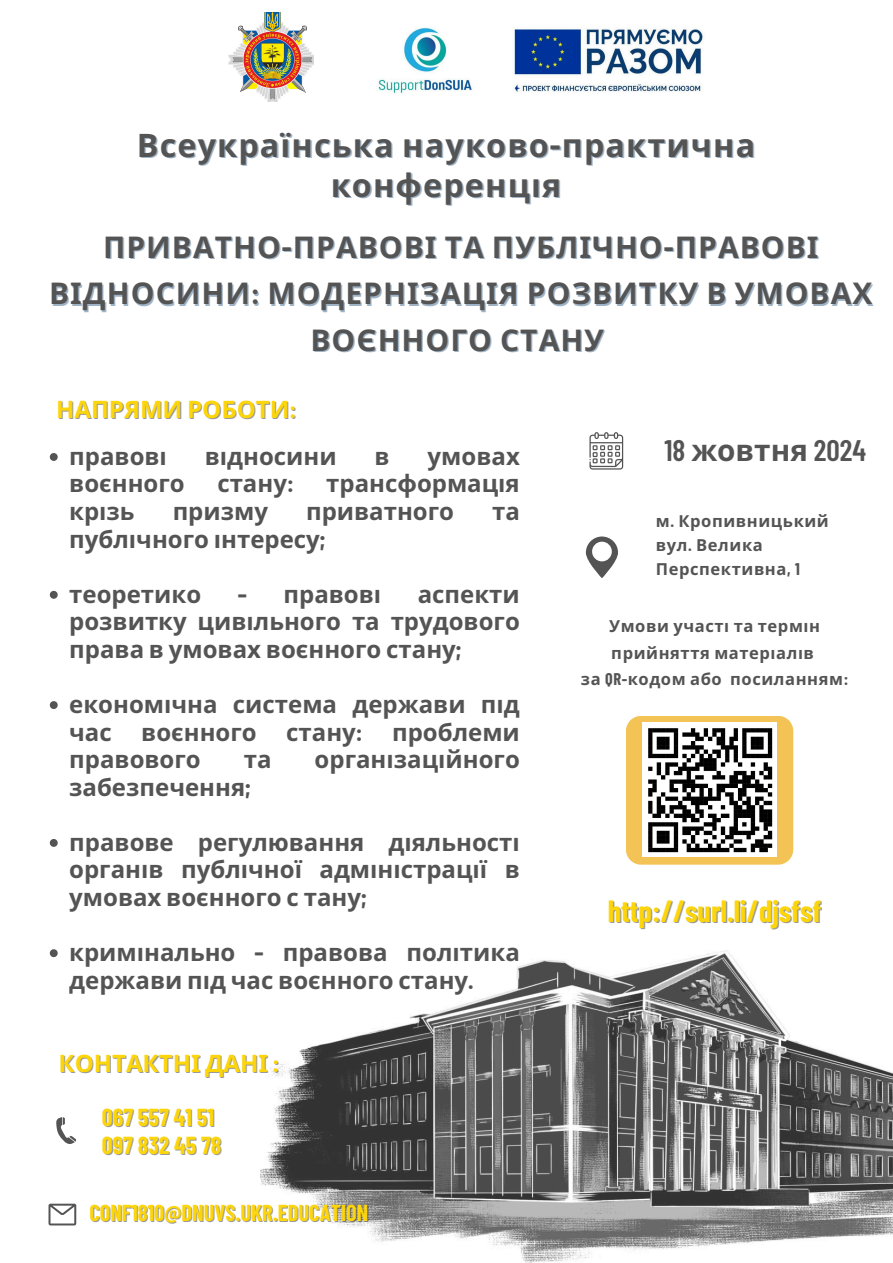
<style>
.page{position:relative;width:893px;height:1263px;background:#fff}
.page>*{position:absolute;margin:0;border:0;box-sizing:border-box;transform-origin:0 0}
.t1{font:700 32.33px/39.9px "Noto Sans";letter-spacing:.035em;color:#545454;text-align:center}
.t2{font:700 30px "Barlow Condensed";color:#fdd50b}
.t3{font:700 29.92px/46.7px "Noto Sans";letter-spacing:.035em;color:#545454;text-align:center}
.t4{font:600 29.7px "Barlow Condensed";color:#545454}
.t5{font:700 24px/27.6px "Noto Sans";color:#545454;text-align:justify}
.t6{font:700 24px "Noto Sans";color:#fdd50b}
.t7{font:700 24px "Barlow Condensed";color:#fdd50b}
.t8{font:700 22.5px "Barlow Condensed";color:#fdd50b}
.t9{font:700 16.5px/26.4px "Noto Sans";letter-spacing:.035em;color:#545454}
.s1{font-family:"Barlow Condensed"}
.s2{color:rgb(15 67 117/.4)}
.s3{font-family:"Noto Sans";font-weight:700}
</style>
<div class="page">
<img style="left:229px;top:12px;width:84px;height:90px">
<svg style="left:589px;top:432px;width:34px;height:38px"></svg>
<svg style="left:586px;top:536px;width:32px;height:42px"></svg>
<svg style="left:56px;top:1117px;width:20px;height:27px"></svg>
<img style="left:260px;top:951px;width:633px;height:312px">
<svg style="left:626px;top:716px;width:167px;height:149px;background:#f3c762"></svg>
<svg style="left:48px;top:1204px;width:28px;height:21px"></svg>
<img style="left:642px;top:722px;width:134px;height:134px">
<img style="left:378px;top:27px;width:326px;height:67px">
<svg style="left:50px;top:453px;width:8px;height:8px"></svg>
<svg style="left:50px;top:591px;width:8px;height:8px"></svg>
<svg style="left:50px;top:701px;width:8px;height:8px"></svg>
<svg style="left:50px;top:839px;width:8px;height:8px"></svg>
<svg style="left:50px;top:949px;width:8px;height:8px"></svg>
<h1 class="t1" style="left:137px;top:124px;width:620px">Всеукраїнська науково<span class="s1">-</span>практична конференц<span class="s2">і</span>я</h1>
<p class="t3" style="left:49px;top:223px;width:825px">ПРИВАТНО<span class="s1">-</span>ПРАВОВІ ТА ПУБЛІЧНО<span class="s1">-</span>ПРАВОВІ<br>ВІДНОСИНИ<span class="s1">:</span> МОДЕРНІЗАЦІЯ РОЗВИТКУ В УМОВАХ<br>ВОЄННОГО СТАНУ</p>
<p class="t6" style="left:56px;top:392px;width:241px">НАПРЯМИ РОБОТИ<span class="s1">:</span></p>
<h2 class="t5" style="left:69px;top:442px;width:95px">правові</h2>
<h2 class="t5" style="left:205px;top:442px;width:133px">відносини</h2>
<h2 class="t5" style="left:375px;top:442px;width:17px">в</h2>
<h2 class="t5" style="left:427px;top:442px;width:94px">умовах</h2>
<h2 class="t5" style="left:69px;top:469px;width:117px">воєнного</h2>
<h2 class="t5" style="left:217px;top:469px;width:78px">стану<span class="s1">:</span></h2>
<h2 class="t5" style="left:326px;top:469px;width:195px">трансформація</h2>
<h2 class="t5" style="left:69px;top:497px;width:67px">крізь</h2>
<h2 class="t5" style="left:173px;top:497px;width:97px">призму</h2>
<h2 class="t5" style="left:306px;top:497px;width:150px">приватного</h2>
<h2 class="t5" style="left:492px;top:497px;width:29px">та</h2>
<h2 class="t5" style="left:69px;top:524px;width:258px">публі чного і нтересу<span class="s1">;</span></h2>
<p class="t5" style="left:69px;top:579px;width:133px">теоретико</p>
<p class="t5" style="left:238px;top:579px;width:141px"><span class="s1">–</span> правові</p>
<p class="t5" style="left:69px;top:579px;width:452px;text-indent:348px">аспекти розвитку цивільного та трудового права в умовах воєнного стану<span class="s1">;</span></p>
<h3 class="t5" style="left:69px;top:690px;width:452px">економічна система держави під час воєнного стану<span class="s1">:</span> проблеми правового</h3>
<h3 class="t5" style="left:244px;top:745px;width:29px">та</h3>
<h3 class="t5" style="left:315px;top:745px;width:207px">організаці йного</h3>
<h3 class="t5" style="left:69px;top:772px;width:183px">забезпечення<span class="s1">;</span></h3>
<h3 class="t5" style="left:69px;top:828px;width:452px;text-align:left">правове регулювання діяльності органі в публічної адмі ністрації в умовах воєнного с тану<span class="s1">;</span></h3>
<p class="t5" style="left:69px;top:938px;width:452px">кримі нально <span class="s1">–</span> правова політика держави під час воєнного стану<span class="s1">.</span></p>
<p class="t6" style="left:59px;top:1046px;width:222px">КОНТАКТНІ ДАНІ <span class="s1">:</span></p>
<p class="t7" style="left:102px;top:1102px;width:114px">067 557 41 51</p>
<p class="t7" style="left:102px;top:1130px;width:121px">097 832 45 78</p>
<p class="t8" style="left:89px;top:1199px;width:280px">CONF1810@DNUVS.UKR.EDUCATION</p>
<p class="t4" style="left:664px;top:432px;width:203px">18 <span class="s3">жовтня</span> 2024</p>
<p class="t9" style="left:656px;top:508px;width:174px">м<span class="s1">.</span> Кропивницький</p>
<p class="t9" style="left:656px;top:531px;width:108px">вул<span class="s1">.</span> Велика</p>
<p class="t9" style="left:656px;top:555px;width:145px">Перспективна<span class="s1">, 1</span></p>
<p class="t9" style="left:609px;top:612px;width:212px">Умови участі та термі н прийняття матеріалі в</p>
<p class="t9" style="left:581px;top:665px;width:269px">за <span class="s1">QR-</span>кодом або посиланням<span class="s1">:</span></p>
<p class="t2" style="left:608px;top:892px;width:215px">http://surl.li/djsfsf</p>
</div>
